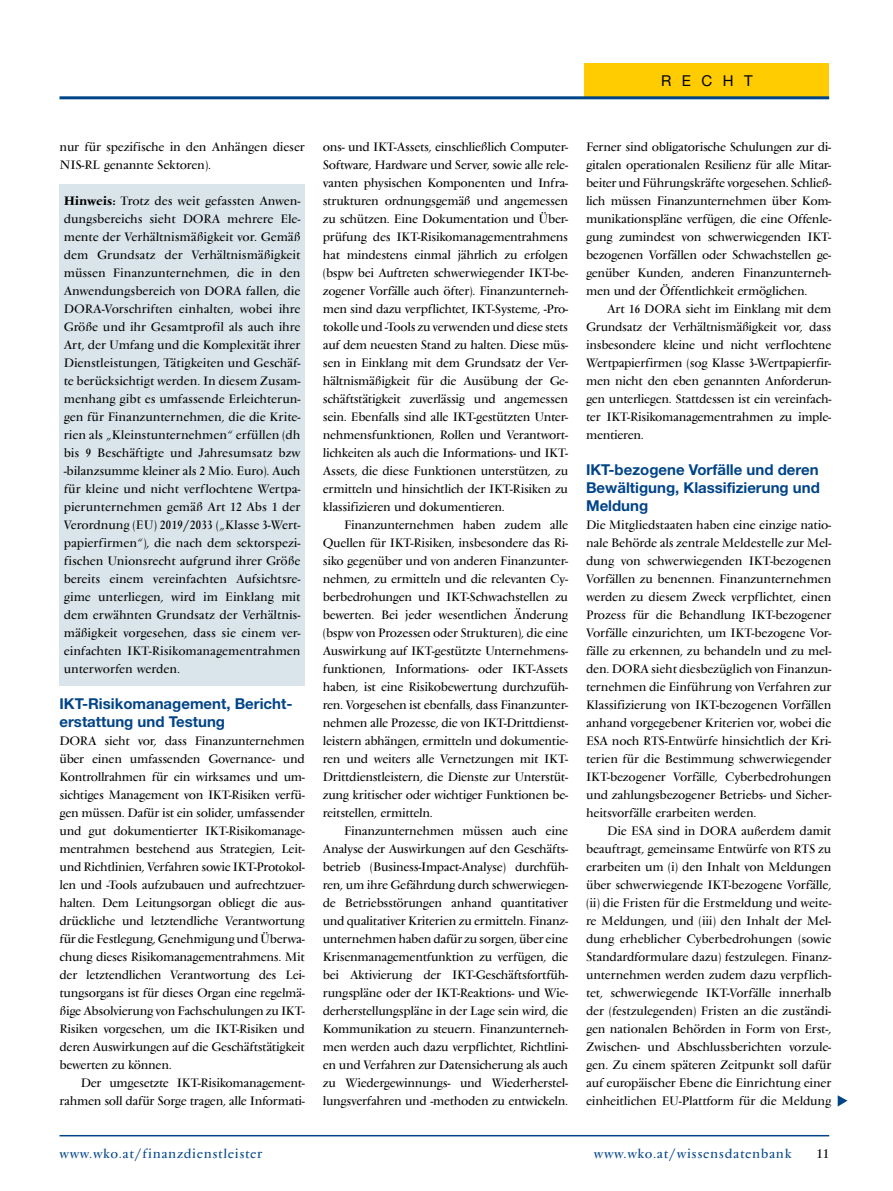
<style>
.page{position:relative;width:893px;height:1191px;background:#fff}
.page>*{position:absolute;margin:0;border:0;box-sizing:border-box;transform-origin:0 0}
.t1{font:700 15px/18px "Helvetica Neue LT Std";color:#048}
.t2{font:15px "Helvetica Neue LT Std";letter-spacing:.7em;color:#000}
.t3{font:13.5px "Vendome Pro";letter-spacing:.05em;color:#048}
.t4{font:13.5px "Vendome Pro";color:#000}
.t5{font:12.75px/18px "Vendome Pro";letter-spacing:-.02em;color:#000;text-align:justify}
.s1{font-weight:700}
</style>
<div class="page">
<div style="left:60px;top:184px;width:245px;height:502px;background:#dae5eb"></div>
<div style="left:585px;top:64px;width:244px;height:34px;background:#fecc00"></div>
<hr style="left:60px;top:96px;width:769px;height:3px;background:#048">
<hr style="left:60px;top:1135px;width:769px;height:1px;background:#048">
<svg style="left:838px;top:1095px;width:9px;height:11px"></svg>
<p class="t2" style="left:661px;top:72px;width:93px">RECHT</p>
<p class="t5" style="left:60px;top:137px;width:247px">nur für spezifische in den Anhängen dieser<br>NIS-RL genannte Sektoren).</p>
<p class="t5" style="left:64px;top:191px;width:238px"><span class="s1">Hinweis:</span> Trotz des weit gefassten Anwen&shy;dungsbereichs sieht DORA mehrere Ele&shy;mente der Verhältnismäßigkeit vor. Gemäß dem Grundsatz der Verhältnismäßigkeit müssen Finanzunternehmen, die in den Anwendungsbereich von DORA fallen, die DORA-Vorschriften einhalten, wobei ihre Größe und ihr Gesamtprofil als auch ihre Art, der Umfang und die Komplexität ihrer Dienstleistungen, Tätigkeiten und Geschäf&shy;te berücksichtigt werden. In diesem Zusam&shy;menhang gibt es umfassende Erleichterun&shy;gen für Finanzunternehmen, die die Krite&shy;rien als „Kleinstunternehmen“ erfüllen (dh bis 9 Beschäftigte und Jahresumsatz bzw -bilanzsumme kleiner als 2 Mio. Euro). Auch für kleine und nicht verflochtene Wertpa&shy;pierunternehmen gemäß Art 12 Abs 1 der Verordnung (EU) 2019/2033 („Klasse 3-Wert&shy;papierfirmen“), die nach dem sektorspezi&shy;fischen Unionsrecht aufgrund ihrer Größe bereits einem vereinfachten Aufsichtsre&shy;gime unterliegen, wird im Einklang mit dem erwähnten Grundsatz der Verhältnis&shy;mäßigkeit vorgesehen, dass sie einem ver&shy;einfachten IKT-Risikomanagementrahmen unterworfen werden.</p>
<p class="t1" style="left:60px;top:694px;width:234px">IKT-Risikomanagement, Bericht&shy;erstattung und Testung</p>
<p class="t5" style="left:60px;top:731px;width:247px">DORA sieht vor, dass Finanzunternehmen über einen umfassenden Governance- und Kontrollrahmen für ein wirksames und um&shy;sichtiges Management von IKT-Risiken verfü&shy;gen müssen. Dafür ist ein solider, umfassender und gut dokumentierter IKT-Risikomanage&shy;mentrahmen bestehend aus Strategien, Leit&shy;und Richtlinien, Verfahren sowie IKT-Protokol&shy;len und -Tools aufzubauen und aufrechtzuer&shy;halten. Dem Leitungsorgan obliegt die aus&shy;drückliche und letztendliche Verantwortung für die Festlegung, Genehmigung und Überwa&shy;chung dieses Risikomanagementrahmens. Mit der letztendlichen Verantwortung des Lei&shy;tungsorgans ist für dieses Organ eine regelmä&shy;ßige Absolvierung von Fachschulungen zu IKT-Risiken vorgesehen, um die IKT-Risiken und deren Auswirkungen auf die Geschäftstätigkeit bewerten zu können.</p>
<p class="t5" style="left:60px;top:1073px;width:247px;text-align:right">Der umgesetzte IKT-Risikomanagement&shy;rahmen soll dafür Sorge tragen, alle Informati-</p>
<p class="t5" style="left:323px;top:137px;width:247px">ons- und IKT-Assets, einschließlich Computer-Software, Hardware und Server, sowie alle rele&shy;vanten physischen Komponenten und Infra&shy;strukturen ordnungsgemäß und angemessen zu schützen. Eine Dokumentation und Über&shy;prüfung des IKT-Risikomanagementrahmens hat mindestens einmal jährlich zu erfolgen (bspw bei Auftreten schwerwiegender IKT-be&shy;zogener Vorfälle auch öfter). Finanzunterneh&shy;men sind dazu verpflichtet, IKT-Systeme, -Pro&shy;tokolle und -Tools zu verwenden und diese stets auf dem neuesten Stand zu halten. Diese müs&shy;sen in Einklang mit dem Grundsatz der Ver&shy;hältnismäßigkeit für die Ausübung der Ge&shy;schäftstätigkeit zuverlässig und angemessen sein. Ebenfalls sind alle IKT-gestützten Unter&shy;nehmensfunktionen, Rollen und Verantwort&shy;lichkeiten als auch die Informations- und IKT-Assets, die diese Funktionen unterstützen, zu ermitteln und hinsichtlich der IKT-Risiken zu klassifizieren und dokumentieren.</p>
<p class="t5" style="left:323px;top:515px;width:247px;text-indent:21px">Finanzunternehmen haben zudem alle Quellen für IKT-Risiken, insbesondere das Ri&shy;siko gegenüber und von anderen Finanzunter&shy;nehmen, zu ermitteln und die relevanten Cy&shy;berbedrohungen und IKT-Schwachstellen zu bewerten. Bei jeder wesentlichen Änderung (bspw von Prozessen oder Strukturen), die eine Auswirkung auf IKT-gestützte Unternehmens&shy;funktionen, Informations- oder IKT-Assets haben, ist eine Risikobewertung durchzufüh&shy;ren. Vorgesehen ist ebenfalls, dass Finanzunter&shy;nehmen alle Prozesse, die von IKT-Drittdienst&shy;leistern abhängen, ermitteln und dokumentie&shy;ren und weiters alle Vernetzungen mit IKT-Drittdienstleistern, die Dienste zur Unterstüt&shy;zung kritischer oder wichtiger Funktionen be&shy;reitstellen, ermitteln.</p>
<p class="t5" style="left:323px;top:821px;width:247px;text-indent:21px">Finanzunternehmen müssen auch eine Analyse der Auswirkungen auf den Geschäfts&shy;betrieb (Business-Impact-Analyse) durchfüh&shy;ren, um ihre Gefährdung durch schwerwiegen&shy;de Betriebsstörungen anhand quantitativer und qualitativer Kriterien zu ermitteln. Finanz&shy;unternehmen haben dafür zu sorgen, über eine Krisenmanagementfunktion zu verfügen, die bei Aktivierung der IKT-Geschäftsfortfüh&shy;rungspläne oder der IKT-Reaktions- und Wie&shy;derherstellungspläne in der Lage sein wird, die Kommunikation zu steuern. Finanzunterneh&shy;men werden auch dazu verpflichtet, Richtlini&shy;en und Verfahren zur Datensicherung als auch zu Wiedergewinnungs- und Wiederherstel&shy;lungsverfahren und -methoden zu entwickeln.</p>
<p class="t5" style="left:586px;top:137px;width:247px">Ferner sind obligatorische Schulungen zur di&shy;gitalen operationalen Resilienz für alle Mitar&shy;beiter und Führungskräfte vorgesehen. Schließ&shy;lich müssen Finanzunternehmen über Kom&shy;munikationspläne verfügen, die eine Offenle&shy;gung zumindest von schwerwiegenden IKT&shy;bezogenen Vorfällen oder Schwachstellen ge&shy;genüber Kunden, anderen Finanzunterneh&shy;men und der Öffentlichkeit ermöglichen.</p>
<p class="t5" style="left:586px;top:299px;width:247px;text-indent:21px">Art 16 DORA sieht im Einklang mit dem Grundsatz der Verhältnismäßigkeit vor, dass insbesondere kleine und nicht verflochtene Wertpapierfirmen (sog Klasse 3-Wertpapierfir&shy;men nicht den eben genannten Anforderun&shy;gen unterliegen. Stattdessen ist ein vereinfach&shy;ter IKT-Risikomanagementrahmen zu imple&shy;mentieren.</p>
<p class="t1" style="left:586px;top:460px;width:235px;text-align:justify">IKT-bezogene Vorfälle und deren Bewältigung, Klassifizierung und Meldung</p>
<p class="t5" style="left:586px;top:515px;width:247px">Die Mitgliedstaaten haben eine einzige natio&shy;nale Behörde als zentrale Meldestelle zur Mel&shy;dung von schwerwiegenden IKT-bezogenen Vorfällen zu benennen. Finanzunternehmen werden zu diesem Zweck verpflichtet, einen Prozess für die Behandlung IKT-bezogener Vorfälle einzurichten, um IKT-bezogene Vor&shy;fälle zu erkennen, zu behandeln und zu mel&shy;den. DORA sieht diesbezüglich von Finanzun&shy;ternehmen die Einführung von Verfahren zur Klassifizierung von IKT-bezogenen Vorfällen anhand vorgegebener Kriterien vor, wobei die ESA noch RTS-Entwürfe hinsichtlich der Kri&shy;terien für die Bestimmung schwerwiegender IKT-bezogener Vorfälle, Cyberbedrohungen und zahlungsbezogener Betriebs- und Sicher&shy;heitsvorfälle erarbeiten werden.</p>
<p class="t5" style="left:586px;top:821px;width:247px;text-indent:21px">Die ESA sind in DORA außerdem damit beauftragt, gemeinsame Entwürfe von RTS zu erarbeiten um (i) den Inhalt von Meldungen über schwerwiegende IKT-bezogene Vorfälle, (ii) die Fristen für die Erstmeldung und weite&shy;re Meldungen, und (iii) den Inhalt der Mel&shy;dung erheblicher Cyberbedrohungen (sowie Standardformulare dazu) festzulegen. Finanz&shy;unternehmen werden zudem dazu verpflich&shy;tet, schwerwiegende IKT-Vorfälle innerhalb der (festzulegenden) Fristen an die zuständi&shy;gen nationalen Behörden in Form von Erst-, Zwischen- und Abschlussberichten vorzule&shy;gen. Zu einem späteren Zeitpunkt soll dafür auf europäischer Ebene die Einrichtung einer einheitlichen EU-Plattform für die Meldung</p>
<p class="t3" style="left:60px;top:1145px;width:204px">www.wko.at/finanzdienstleister</p>
<p class="t3" style="left:594px;top:1145px;width:199px">www.wko.at/wissensdatenbank</p>
<p class="t4" style="left:816px;top:1145px;width:14px">11</p>
</div>
